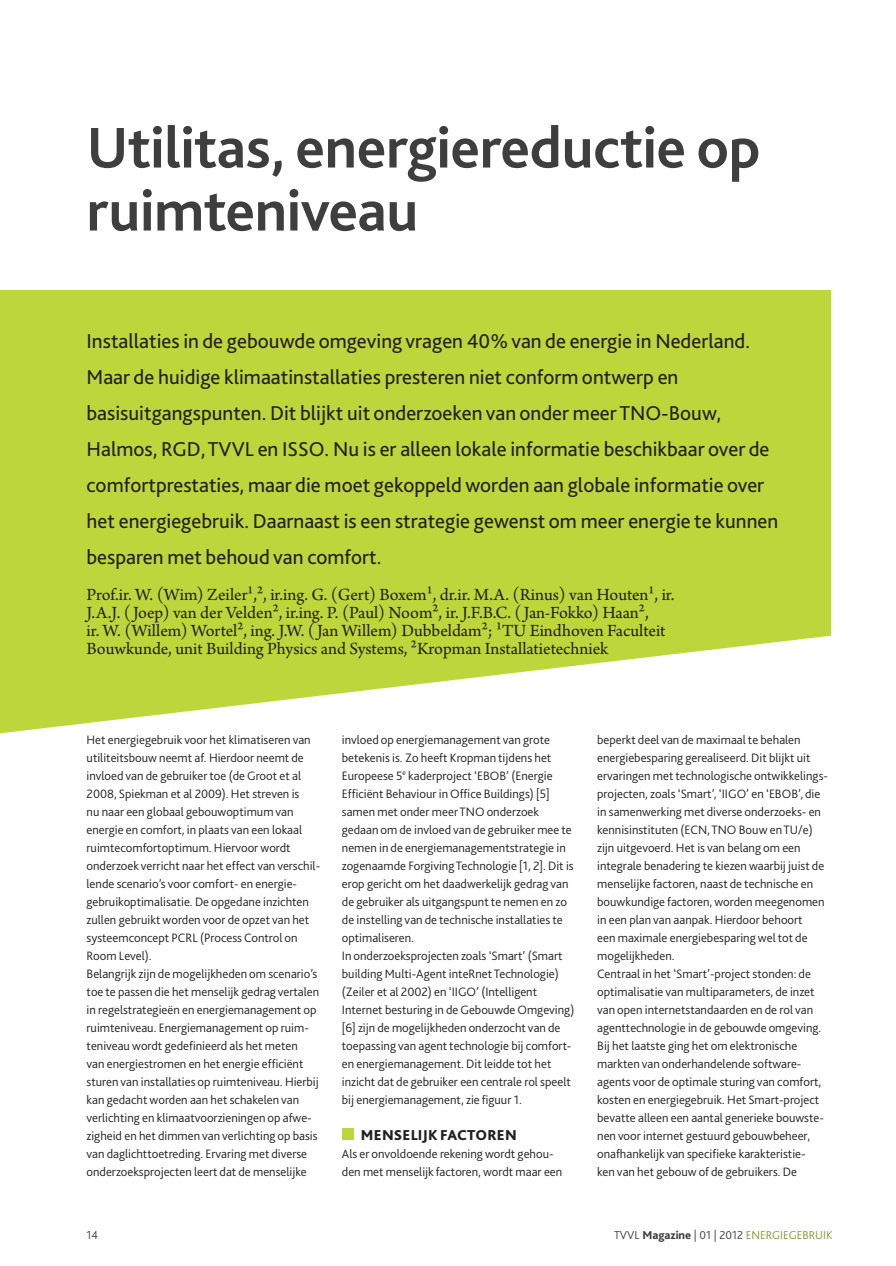
<style>
.page{position:relative;width:896px;height:1266px;background:#fff}
.page>*{position:absolute;margin:0;border:0;box-sizing:border-box;transform-origin:0 0}
.t1{font:700 60px/63px "Bliss 2";letter-spacing:-.01em;color:#3e3e3f}
.t2{font:21px/36px "Bliss 2";color:#231f20}
.t3{font:18px/18px "Arno Pro";color:#231f20}
.t4{font:800 15px "Bliss 2";letter-spacing:.015em;color:#231f20}
.t5{font:300 12.75px/18px "Bliss 2";color:#231f20}
.t6{font:300 12px "Bliss 2";color:#879735}
.t7{font:300 12px "Bliss 2";color:#3e3e3f}
.s1{color:#3e3e3f}
.s2{font-weight:800;color:#3e3e3f}
</style>
<div class="page">
<svg style="left:0;top:290px;width:831px;height:444px;fill:#bdd63c"></svg>
<div style="left:342px;top:1128px;width:11px;height:12px;background:#bdd63c"></div>
<h1 class="t1" style="left:87px;top:115px;width:675px">Utilitas, energiereductie op ruimteniveau</h1>
<p class="t2" style="left:87px;top:322px;width:693px">Installaties in de gebouwde omgeving vragen 40% van de energie in Nederland.<br>Maar de huidige klimaatinstallaties presteren niet conform ontwerp en basisuitgangspunten. Dit blijkt uit onderzoeken van onder meer TNO-Bouw, Halmos, RGD, TVVL en ISSO. Nu is er alleen lokale informatie beschikbaar over de comfortprestaties, maar die moet gekoppeld worden aan globale informatie over het energiegebruik. Daarnaast is een strategie gewenst om meer energie te kunnen besparen met behoud van comfort.</p>
<p class="t3" style="left:87px;top:586px;width:589px">Prof.ir. W. (Wim) Zeiler¹,², ir.ing. G. (Gert) Boxem¹, dr.ir. M.A. (Rinus) van Houten¹, ir.<br>J.A.J. ( Joep) van der Velden², ir.ing. P. (Paul) Noom², ir. J.F.B.C. ( Jan-Fokko) Haan²,<br>ir. W. (Willem) Wortel², ing. J.W. (Jan Willem) Dubbeldam²; ¹TU Eindhoven Faculteit Bouwkunde, unit Building Physics and Systems, ²Kropman Installatietechniek</p>
<p class="t5" style="left:87px;top:730px;width:235px">Het energiegebruik voor het klimatiseren van utiliteitsbouw neemt af. Hierdoor neemt de invloed van de gebruiker toe (de Groot et al 2008, Spiekman et al 2009). Het streven is<br>nu naar een globaal gebouwoptimum van energie en comfort, in plaats van een lokaal ruimtecomfortoptimum. Hiervoor wordt onderzoek verricht naar het effect van verschil&shy;lende scenario’s voor comfort- en energie&shy;gebruikoptimalisatie. De opgedane inzichten zullen gebruikt worden voor de opzet van het systeemconcept PCRL (Process Control on Room Level).<br>Belangrijk zijn de mogelijkheden om scenario’s toe te passen die het menselijk gedrag vertalen in regelstrategieën en energiemanagement op ruimteniveau. Energiemanagement op ruim&shy;teniveau wordt gedefinieerd als het meten<br>van energiestromen en het energie efficiënt sturen van installaties op ruimteniveau. Hierbij kan gedacht worden aan het schakelen van verlichting en klimaatvoorzieningen op afwe&shy;zigheid en het dimmen van verlichting op basis van daglichttoetreding. Ervaring met diverse onderzoeksprojecten leert dat de menselijke</p>
<p class="t5" style="left:342px;top:730px;width:234px">invloed op energiemanagement van grote betekenis is. Zo heeft Kropman tijdens het Europeese 5<sup>e</sup> kaderproject ‘EBOB’ (Energie Efficiënt Behaviour in Office Buildings) [5] samen met onder meer TNO onderzoek gedaan om de invloed van de gebruiker mee te nemen in de energiemanagementstrategie in zogenaamde Forgiving Technologie [1, 2]. Dit is erop gericht om het daadwerkelijk gedrag van de gebruiker als uitgangspunt te nemen en zo de instelling van de technische installaties te optimaliseren.<br>In onderzoeksprojecten zoals ‘Smart’ (Smart building Multi-Agent inteRnet Technologie) (Zeiler et al 2002) en ‘IIGO’ (Intelligent Internet besturing in de Gebouwde Omgeving) [6] zijn de mogelijkheden onderzocht van de toepassing van agent technologie bij comfort&shy;en energiemanagement. Dit leidde tot het inzicht dat de gebruiker een centrale rol speelt bij energiemanagement, zie figuur 1.</p>
<p class="t4" style="left:361px;top:1125px;width:157px">MENSELIJK FACTOREN</p>
<p class="t5" style="left:342px;top:1144px;width:222px">Als er onvoldoende rekening wordt gehou&shy;den met menselijk factoren, wordt maar een</p>
<p class="t5" style="left:597px;top:730px;width:232px">beperkt deel van de maximaal te behalen energiebesparing gerealiseerd. Dit blijkt uit ervaringen met technologische ontwikkelings&shy;projecten, zoals ‘Smart’, ‘IIGO’ en ‘EBOB’, die in samenwerking met diverse onderzoeks- en kennisinstituten (ECN, TNO Bouw en TU/e) zijn uitgevoerd. Het is van belang om een integrale benadering te kiezen waarbij juist de menselijke factoren, naast de technische en bouwkundige factoren, worden meegenomen in een plan van aanpak. Hierdoor behoort<br>een maximale energiebesparing wel tot de mogelijkheden.<br>Centraal in het ‘Smart’-project stonden: de optimalisatie van multiparameters, de inzet van open internetstandaarden en de rol van agenttechnologie in de gebouwde omgeving.<br>Bij het laatste ging het om elektronische markten van onderhandelende software&shy;agents voor de optimale sturing van comfort, kosten en energiegebruik. Het Smart-project bevatte alleen een aantal generieke bouwste&shy;nen voor internet gestuurd gebouwbeheer, onafhankelijk van specifieke karakteristie-<br>ken van het gebouw of de gebruikers. De</p>
<p class="t7" style="left:87px;top:1227px;width:13px">14</p>
<p class="t6" style="left:614px;top:1227px;width:220px"><span class="s1">TVVL</span> <span class="s2">Magazine</span> <span class="s1">| 01 | 2012</span> ENERGIEGEBRUIK</p>
</div>
